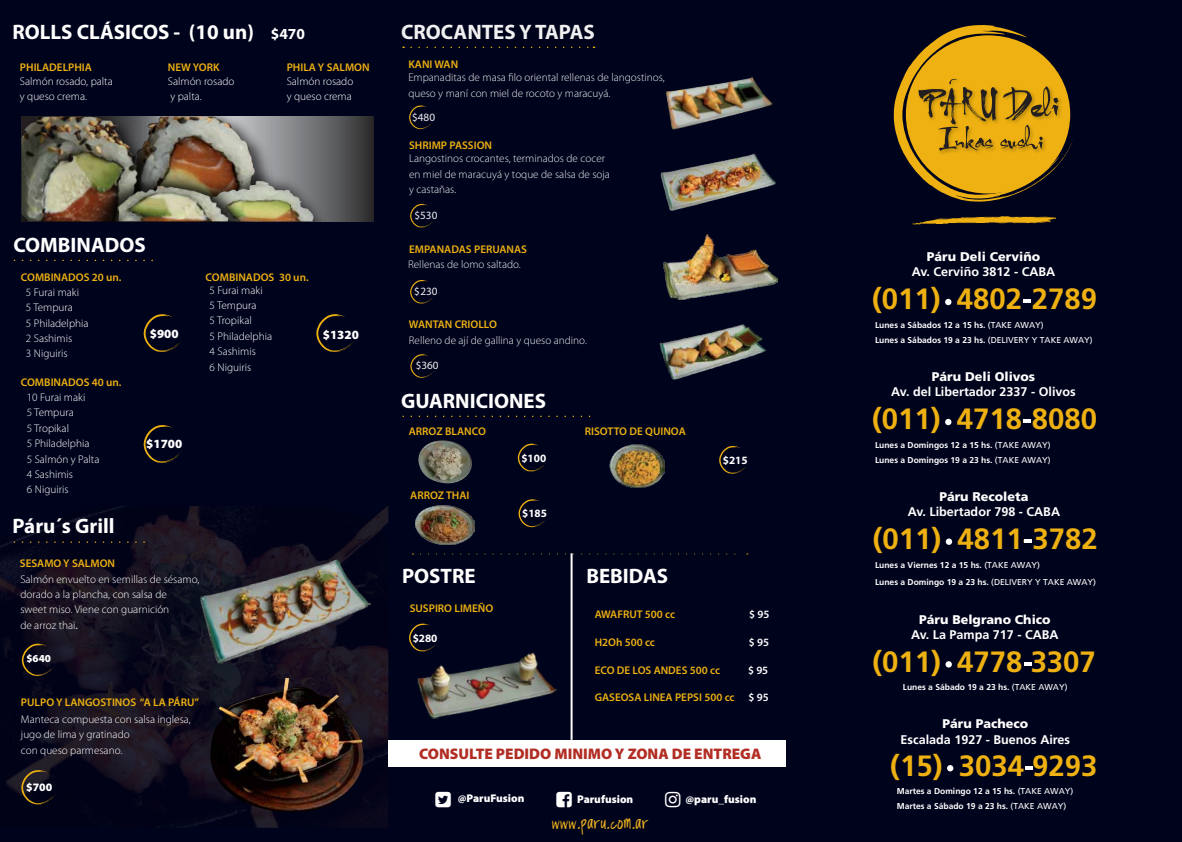
<style>
.page{position:relative;width:1182px;height:842px;background:#00031c}
.page>*{position:absolute;margin:0;border:0;box-sizing:border-box;transform-origin:0 0}
.t1{font:700 29.3px "Frutiger LT Std";color:#eeb111}
.t2{font:700 21px "Myriad Pro";color:#fff}
.t3{font:700 21px "Myriad Pro";color:#f0f0f0}
.t4{font:18px "High Strung";color:#edb11f}
.t5{font:900 15.4px "Myriad Pro";color:#b22e25}
.t6{font:700 12.6px "Frutiger LT Std";color:#fff}
.t7{font:900 12.6px "Frutiger LT Std";color:#fff}
.t8{font:900 12.6px "Myriad Pro";color:#fff}
.t9{font:900 11.4px "Myriad Pro";color:#fff}
.t10{font:300 11.2px/15.4px "Myriad Pro";color:#fff}
.t11{font:600 11.2px "Myriad Pro";color:#eeb111}
.t12{font:300 11.2px/15.4px "Myriad Pro";color:#f0f0f0}
.t13{font:900 11.2px "Myriad Pro";color:#fff}
.t14{font:700 11.2px "Myriad Pro";color:#fff}
.t15{font:11.2px "Myriad Pro";color:#f0f0f0}
.t16{font:600 11.2px "Myriad Pro";color:#fff}
.t17{font:900 10.8px "Myriad Pro";color:#fff}
.t18{font:700 8.5px/15.4px "Frutiger LT Std";color:#fff}
.s1{font-size:15.4px}
.s2{font-weight:400}
.s3{color:#fff}
</style>
<div class="page">
<img style="left:0;top:506px;width:388px;height:322px">
<svg style="left:912px;top:216px;width:144px;height:9px"></svg>
<svg style="left:893px;top:25px;width:180px;height:177px"></svg>
<img style="left:197px;top:552px;width:176px;height:120px">
<svg style="left:22px;top:644px;width:33px;height:32px"></svg>
<svg style="left:21px;top:770px;width:35px;height:34px"></svg>
<svg style="left:144px;top:314px;width:38px;height:38px"></svg>
<svg style="left:144px;top:425px;width:38px;height:38px"></svg>
<svg style="left:316px;top:314px;width:38px;height:38px"></svg>
<svg style="left:14px;top:260px;width:139px;height:1px"></svg>
<svg style="left:14px;top:541px;width:135px;height:2px"></svg>
<img style="left:21px;top:117px;width:10px;height:104px">
<img style="left:31px;top:117px;width:340px;height:104px">
<img style="left:255px;top:181px;width:62px;height:40px">
<img style="left:85px;top:166px;width:170px;height:55px">
<img style="left:101px;top:171px;width:144px;height:50px">
<img style="left:117px;top:184px;width:112px;height:37px">
<svg style="left:1023px;top:300px;width:8px;height:3px"></svg>
<svg style="left:945px;top:299px;width:6px;height:6px"></svg>
<svg style="left:518px;top:444px;width:27px;height:28px"></svg>
<svg style="left:719px;top:446px;width:27px;height:28px"></svg>
<svg style="left:409px;top:624px;width:27px;height:26px"></svg>
<svg style="left:518px;top:499px;width:27px;height:28px"></svg>
<img style="left:609px;top:445px;width:56px;height:42px">
<img style="left:416px;top:506px;width:58px;height:39px">
<img style="left:416px;top:647px;width:141px;height:72px">
<img style="left:418px;top:440px;width:54px;height:44px">
<img style="left:660px;top:153px;width:116px;height:58px">
<img style="left:659px;top:324px;width:107px;height:56px">
<img style="left:666px;top:77px;width:107px;height:53px">
<svg style="left:409px;top:105px;width:23px;height:24px"></svg>
<svg style="left:410px;top:280px;width:23px;height:24px"></svg>
<svg style="left:410px;top:204px;width:23px;height:24px"></svg>
<svg style="left:410px;top:354px;width:23px;height:24px"></svg>
<svg style="left:411px;top:47px;width:183px;height:1px"></svg>
<svg style="left:403px;top:416px;width:188px;height:1px"></svg>
<svg style="left:420px;top:553px;width:328px;height:1px"></svg>
<div style="left:388px;top:740px;width:398px;height:26px;background:#fff"></div>
<hr style="left:571px;top:553px;width:2px;height:187px;background:#fff">
<img style="left:209px;top:678px;width:157px;height:137px">
<svg style="left:1024px;top:539px;width:8px;height:4px"></svg>
<div style="left:946px;top:538px;width:6px;height:7px;background:#fff;border-radius:50%"></div>
<svg style="left:1023px;top:420px;width:8px;height:3px"></svg>
<svg style="left:945px;top:419px;width:6px;height:6px"></svg>
<svg style="left:1024px;top:662px;width:7px;height:3px"></svg>
<div style="left:945px;top:661px;width:7px;height:6px;background:#fff;border-radius:50%"></div>
<svg style="left:1025px;top:766px;width:8px;height:3px"></svg>
<svg style="left:947px;top:765px;width:6px;height:6px"></svg>
<img style="left:663px;top:235px;width:114px;height:65px">
<h2 class="t2" style="left:13px;top:18px;width:294px">ROLLS CLÁSICOS - (10 un) <span class="s1">$470</span></h2>
<p class="t11" style="left:20px;top:60px;width:74px">PHILADELPHIA</p>
<p class="t10" style="left:20px;top:73px;width:94px">Salmón rosado, palta y queso crema.</p>
<p class="t11" style="left:168px;top:60px;width:53px">NEW YORK</p>
<p class="t10" style="left:168px;top:73px;width:68px">Salmón rosado y palta.</p>
<p class="t11" style="left:287px;top:60px;width:85px">PHILA Y SALMON</p>
<p class="t10" style="left:287px;top:73px;width:68px">Salmón rosado y queso crema</p>
<h2 class="t2" style="left:13px;top:231px;width:134px">COMBINADOS</h2>
<p class="t11" style="left:21px;top:270px;width:102px">COMBINADOS 20 un.</p>
<p class="t10" style="left:26px;top:285px;width:64px">5 Furai maki<br>5 Tempura<br>5 Philadelphia<br>2 Sashimis<br>3 Niguiris</p>
<p class="t10" style="left:210px;top:282px;width:64px">5 Furai maki<br>5 Tempura<br>5 Tropikal<br>5 Philadelphia<br>4 Sashimis<br>6 Niguiris</p>
<p class="t10" style="left:27px;top:390px;width:74px">10 Furai maki<br>5 Tempura<br>5 Tropikal<br>5 Philadelphia<br>5 Salmón y Palta<br>4 Sashimis<br>6 Niguiris</p>
<p class="t11" style="left:206px;top:270px;width:105px">COMBINADOS 30 un.</p>
<p class="t8" style="left:150px;top:326px;width:30px">$900</p>
<p class="t11" style="left:21px;top:375px;width:102px">COMBINADOS 40 un.</p>
<p class="t8" style="left:146px;top:437px;width:38px">$1700</p>
<h2 class="t2" style="left:13px;top:512px;width:104px">Páru´s Grill</h2>
<p class="t11" style="left:20px;top:556px;width:97px">SESAMO Y SALMON</p>
<p class="t10" style="left:20px;top:571px;width:180px">Salmón envuelto en semillas de sésamo, dorado a la plancha, con salsa de<br>sweet miso. Viene con guarnición<br>de arroz thai<span class="s2">.</span></p>
<p class="t17" style="left:26px;top:653px;width:26px">$640</p>
<p class="t11" style="left:21px;top:695px;width:180px">PULPO Y LANGOSTINOS “A LA PÁRU”</p>
<p class="t10" style="left:21px;top:712px;width:171px">Manteca compuesta con salsa inglesa, jugo de lima y gratinado<br>con queso parmesano.</p>
<p class="t9" style="left:26px;top:781px;width:28px">$700</p>
<p class="t8" style="left:323px;top:327px;width:38px">$1320</p>
<h2 class="t3" style="left:401px;top:18px;width:195px">CROCANTES Y TAPAS</h2>
<p class="t11" style="left:408px;top:57px;width:51px">KANI WAN</p>
<p class="t12" style="left:408px;top:70px;width:258px">Empanaditas de masa filo oriental rellenas de langostinos, queso y maní con miel de rocoto y maracuyá.</p>
<p class="t15" style="left:412px;top:110px;width:24px">$480</p>
<p class="t11" style="left:409px;top:138px;width:84px">SHRIMP PASSION</p>
<p class="t12" style="left:409px;top:151px;width:202px">Langostinos crocantes, terminados de cocer en miel de maracuyá y toque de salsa de soja y castañas.</p>
<p class="t15" style="left:414px;top:209px;width:24px">$530</p>
<p class="t11" style="left:409px;top:242px;width:119px">EMPANADAS PERUANAS</p>
<p class="t12" style="left:408px;top:257px;width:114px">Rellenas de lomo saltado.</p>
<p class="t15" style="left:414px;top:285px;width:25px">$230</p>
<p class="t11" style="left:409px;top:317px;width:89px">WANTAN CRIOLLO</p>
<p class="t12" style="left:409px;top:333px;width:180px">Relleno de ají de gallina y queso andino.</p>
<p class="t15" style="left:416px;top:358px;width:24px">$360</p>
<h2 class="t2" style="left:401px;top:387px;width:146px">GUARNICIONES</h2>
<p class="t11" style="left:409px;top:424px;width:79px">ARROZ BLANCO</p>
<p class="t11" style="left:585px;top:424px;width:102px">RISOTTO DE QUINOA</p>
<p class="t11" style="left:410px;top:488px;width:61px">ARROZ THAI</p>
<p class="t14" style="left:521px;top:451px;width:26px">$100</p>
<p class="t14" style="left:723px;top:453px;width:26px">$215</p>
<p class="t14" style="left:522px;top:506px;width:26px">$185</p>
<h2 class="t2" style="left:402px;top:562px;width:75px">POSTRE</h2>
<h2 class="t2" style="left:586px;top:562px;width:83px">BEBIDAS</h2>
<p class="t11" style="left:410px;top:601px;width:85px">SUSPIRO LIMEÑO</p>
<p class="t14" style="left:413px;top:630px;width:26px">$280</p>
<p class="t11" style="left:595px;top:607px;width:82px">AWAFRUT 500 cc</p>
<p class="t16" style="left:749px;top:607px;width:22px">$ 95</p>
<p class="t11" style="left:595px;top:635px;width:62px">H2Oh 500 cc</p>
<p class="t16" style="left:749px;top:635px;width:22px">$ 95</p>
<p class="t11" style="left:595px;top:663px;width:127px">ECO DE LOS ANDES 500 cc</p>
<p class="t16" style="left:748px;top:663px;width:22px">$ 95</p>
<p class="t11" style="left:595px;top:691px;width:176px">GASEOSA LINEA PEPSI 500 cc <span class="s3">$ 95</span></p>
<h3 class="t5" style="left:419px;top:745px;width:344px">CONSULTE PEDIDO MINIMO Y ZONA DE ENTREGA</h3>
<p class="t13" style="left:686px;top:792px;width:72px">@paru_fusion</p>
<p class="t13" style="left:458px;top:792px;width:68px">@ParuFusion</p>
<p class="t13" style="left:577px;top:792px;width:58px">Parufusion</p>
<h3 class="t4" style="left:552px;top:813px;width:98px">www.paru.com.ar</h3>
<p class="t7" style="left:927px;top:249px;width:115px">Páru Deli Cerviño</p>
<p class="t6" style="left:912px;top:265px;width:145px">Av. Cerviño 3812 - CABA</p>
<h1 class="t1" style="left:872px;top:282px;width:227px">(011) 4802-2789</h1>
<p class="t18" style="left:875px;top:317px;width:219px">Lunes a Sábados 12 a 15 hs. <span class="s2">(TAKE AWAY)<br></span>Lunes a Sábados 19 a 23 hs. <span class="s2">(DELIVERY Y TAKE AWAY)</span></p>
<p class="t7" style="left:932px;top:369px;width:105px">Páru Deli Olivos</p>
<p class="t6" style="left:891px;top:385px;width:186px">Av. del Libertador 2337 - Olivos</p>
<h1 class="t1" style="left:872px;top:402px;width:227px">(011) 4718-8080</h1>
<p class="t18" style="left:875px;top:437px;width:177px">Lunes a Domingos 12 a 15 hs. <span class="s2">(TAKE AWAY)<br></span>Lunes a Domingos 19 a 23 hs. <span class="s2">(TAKE AWAY)</span></p>
<p class="t7" style="left:939px;top:489px;width:91px">Páru Recoleta</p>
<p class="t6" style="left:908px;top:505px;width:154px">Av. Libertador 798 - CABA</p>
<h1 class="t1" style="left:873px;top:522px;width:227px">(011) 4811-3782</h1>
<p class="t18" style="left:875px;top:556px;width:223px;line-height:16.8px">Lunes a Viernes 12 a 15 hs. <span class="s2">(TAKE AWAY)<br></span>Lunes a Domingo 19 a 23 hs. <span class="s2">(DELIVERY Y TAKE AWAY)</span></p>
<p class="t7" style="left:919px;top:612px;width:133px">Páru Belgrano Chico</p>
<p class="t6" style="left:911px;top:627px;width:149px">Av. La Pampa 717 - CABA</p>
<h1 class="t1" style="left:872px;top:644px;width:225px">(011) 4778 3307</h1>
<p class="t18" style="left:903px;top:679px;width:166px">Lunes a Sábado 19 a 23 hs. <span class="s2">(TAKE AWAY)</span></p>
<p class="t7" style="left:943px;top:716px;width:87px">Páru Pacheco</p>
<p class="t6" style="left:901px;top:732px;width:171px">Escalada 1927 - Buenos Aires</p>
<h1 class="t1" style="left:890px;top:748px;width:209px">(15) 3034 9293</h1>
<p class="t18" style="left:897px;top:783px;width:178px">Martes a Domingo 12 a 15 hs. <span class="s2">(TAKE AWAY)<br></span>Martes a Sábado 19 a 23 hs. <span class="s2">(TAKE AWAY)</span></p>
</div>
